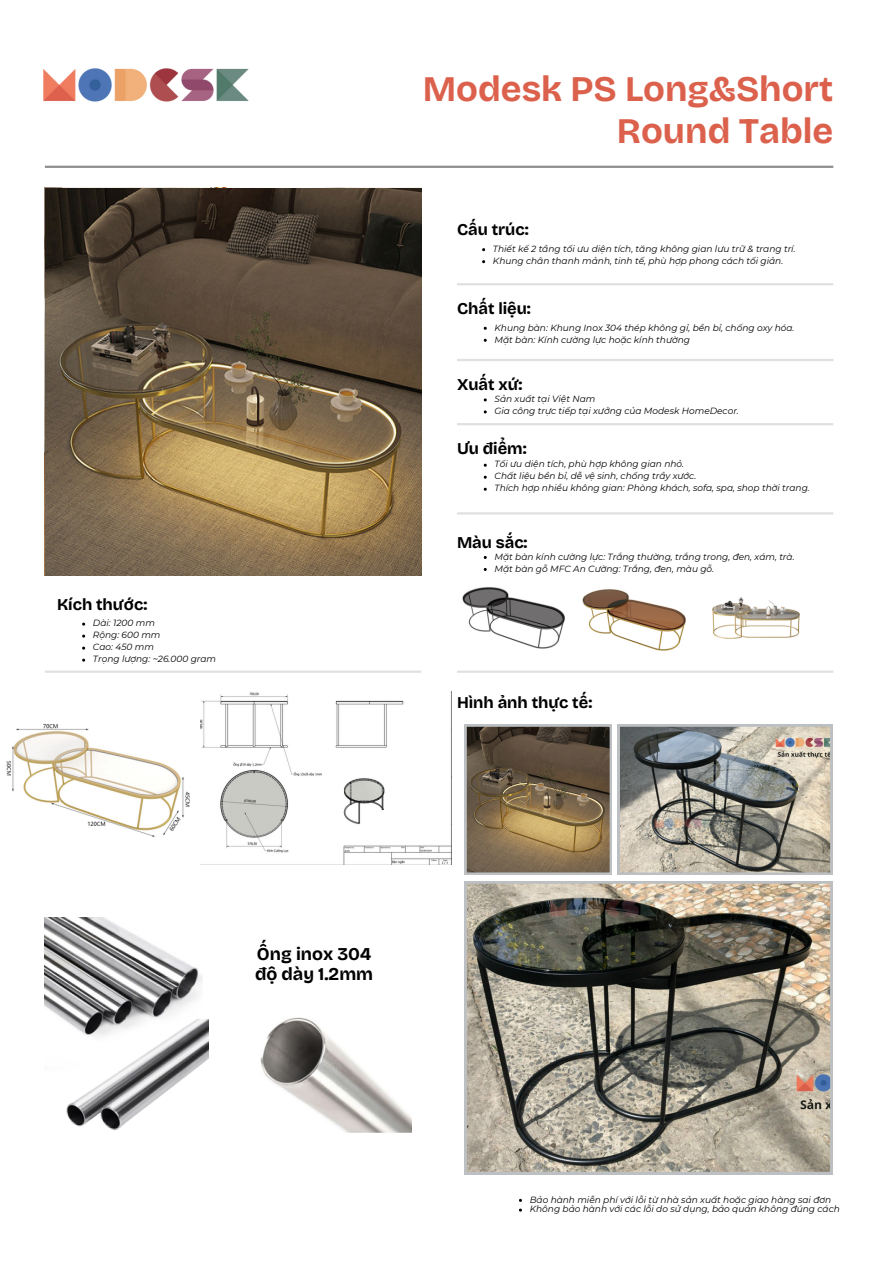
<style>
.page{position:relative;width:894px;height:1264px;background:#fff}
.page>*{position:absolute;margin:0;border:0;box-sizing:border-box;transform-origin:0 0}
.t1{font:700 36px/41.7px "Bricolage Grotesque";color:#dc614d;text-align:right}
.t2{font:700 18px/20.2px "Bricolage Grotesque";color:#000}
.t3{font:700 16.5px "Bricolage Grotesque";color:#000}
.t4{font:italic 9px "Montserrat";color:#000}
</style>
<div class="page">
<hr style="left:45px;top:670px;width:376px;height:2px;background:#d4d4d4">
<hr style="left:457px;top:670px;width:376px;height:2px;background:#d4d4d4">
<hr style="left:457px;top:512px;width:376px;height:2px;background:#d4d4d4">
<hr style="left:457px;top:423px;width:376px;height:2px;background:#d4d4d4">
<hr style="left:457px;top:359px;width:376px;height:2px;background:#d4d4d4">
<hr style="left:457px;top:283px;width:376px;height:2px;background:#d4d4d4">
<hr style="left:45px;top:166px;width:788px;height:2px;background:#8f8f8f">
<img style="left:462px;top:587px;width:103px;height:62px">
<img style="left:43px;top:68px;width:206px;height:34px">
<img style="left:45px;top:917px;width:157px;height:102px">
<img style="left:261px;top:1017px;width:150px;height:115px">
<img style="left:64px;top:1019px;width:144px;height:111px">
<img style="left:6px;top:723px;width:184px;height:114px">
<img style="left:582px;top:589px;width:104px;height:61px">
<img style="left:45px;top:188px;width:376px;height:387px">
<svg style="left:464px;top:724px;width:147px;height:150px;background:#78664d"></svg>
<img style="left:464px;top:881px;width:368px;height:293px">
<svg style="left:617px;top:724px;width:215px;height:150px;background:#9d9a92"></svg>
<img style="left:200px;top:692px;width:251px;height:172px">
<img style="left:712px;top:597px;width:88px;height:42px">
<p class="t3" style="left:57px;top:594px;width:92px">Kích thước:</p>
<p class="t4" style="left:93px;top:617px;width:63px">Dài: 1200 mm</p>
<p class="t4" style="left:93px;top:629px;width:69px">Rộng: 600 mm</p>
<h2 class="t4" style="left:93px;top:641px;width:62px">Cao: 450 mm</h2>
<p class="t4" style="left:93px;top:653px;width:125px">Trọng lượng: ~26.000 gram</p>
<p class="t1" style="left:423px;top:68px;width:412px">Modesk PS Long&amp;Short<br>Round Table</p>
<p class="t3" style="left:457px;top:220px;width:73px">Cấu trúc:</p>
<p class="t4" style="left:493px;top:243px;width:304px">Thiết kế 2 tầng tối ưu diện tích, tăng không gian lưu trữ &amp; trang trí.</p>
<h2 class="t4" style="left:493px;top:255px;width:292px">Khung chân thanh mảnh, tinh tế, phù hợp phong cách tối giản.</h2>
<p class="t3" style="left:457px;top:298px;width:75px">Chất liệu:</p>
<p class="t4" style="left:494px;top:322px;width:301px">Khung bàn: Khung Inox 304 thép không gỉ, bền bỉ, chống oxy hóa.</p>
<p class="t4" style="left:494px;top:334px;width:197px">Mặt bàn: Kính cường lực hoặc kính thường</p>
<h2 class="t3" style="left:457px;top:374px;width:67px">Xuất xứ:</h2>
<p class="t4" style="left:494px;top:393px;width:102px">Sản xuất tại Việt Nam</p>
<p class="t4" style="left:494px;top:405px;width:246px">Gia công trực tiếp tại xưởng của Modesk HomeDecor.</p>
<p class="t3" style="left:457px;top:438px;width:71px">Ưu điểm:</p>
<h2 class="t4" style="left:494px;top:459px;width:191px">Tối ưu diện tích, phù hợp không gian nhỏ.</h2>
<p class="t4" style="left:494px;top:471px;width:203px">Chất liệu bền bỉ, dễ vệ sinh, chống trầy xước.</p>
<p class="t4" style="left:494px;top:483px;width:316px">Thích hợp nhiều không gian: Phòng khách, sofa, spa, shop thời trang.</p>
<p class="t3" style="left:457px;top:532px;width:72px">Màu sắc:</p>
<h2 class="t4" style="left:494px;top:551px;width:301px">Mặt bàn kính cường lực: Trắng thường, trắng trong, đen, xám, trà.</h2>
<p class="t4" style="left:494px;top:563px;width:221px">Mặt bàn gỗ MFC An Cường: Trắng, đen, màu gỗ.</p>
<p class="t3" style="left:457px;top:692px;width:137px">Hình ảnh thực tế:</p>
<p class="t2" style="left:255px;top:943px;width:119px">Ống inox 304 độ dày 1.2mm</p>
<p class="t4" style="left:529px;top:1193px;width:303px">Bảo hành miễn phí với lỗi từ nhà sản xuất hoặc giao hàng sai đơn</p>
<h2 class="t4" style="left:529px;top:1203px;width:311px">Không bảo hành với các lỗi do sử dụng, bảo quản không đúng cách</h2>
</div>
